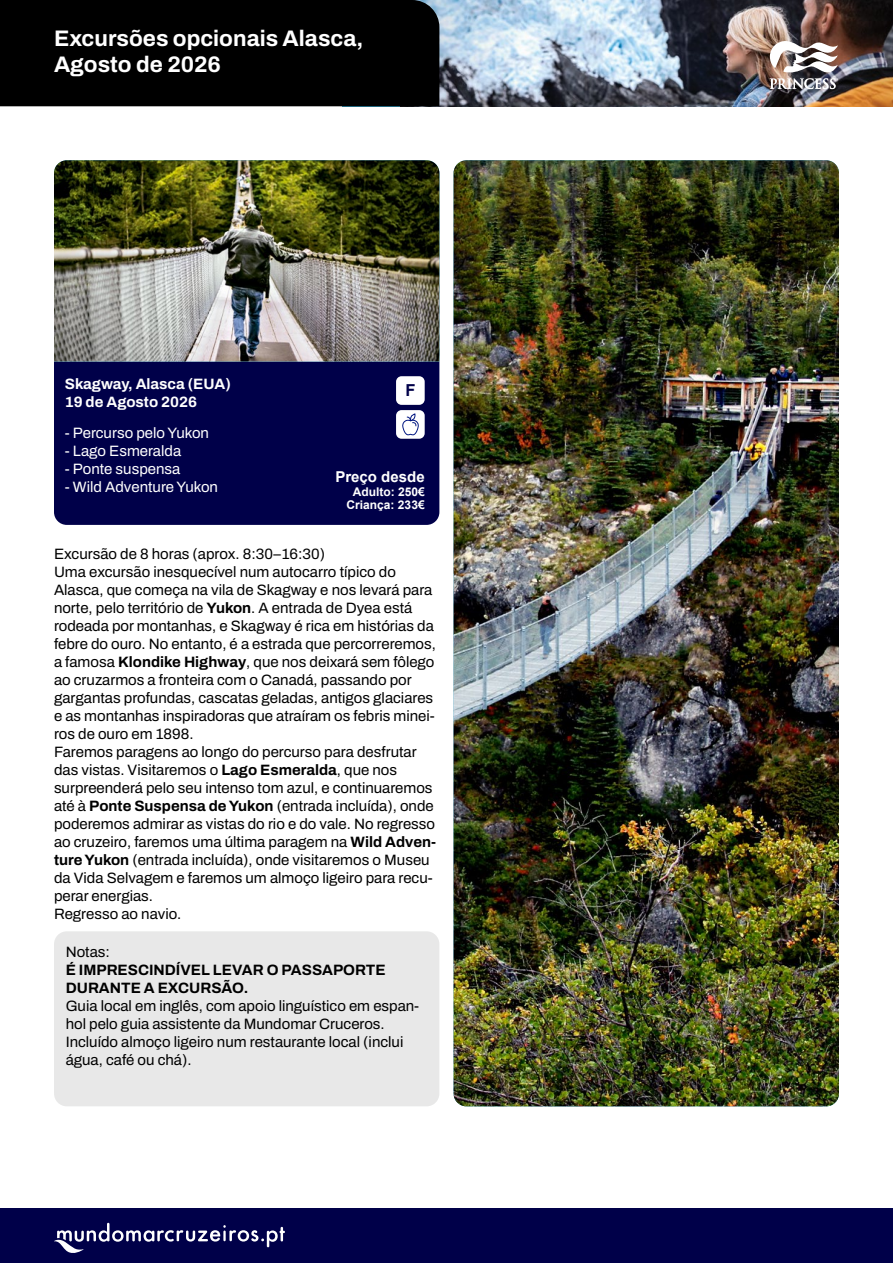
<style>
.page{position:relative;width:893px;height:1263px;background:#fff}
.page>*{position:absolute;margin:0;border:0;box-sizing:border-box;transform-origin:0 0}
.t1{font:700 22.5px/25.5px "Archivo";color:#fff}
.t2{font:700 16.5px "Arial";color:#000049}
.t3{font:15px/18px "Archivo";color:#000}
.t4{font:15px "Archivo";color:#fff}
.t5{font:700 15px/18px "Archivo";color:#000}
.t6{font:700 15px/18px "Archivo";color:#fff}
.t7{font:700 15px "Arial";color:#fff}
.t8{font:700 12px/13.5px "Arial";color:#fff;text-align:center}
.s1{font-weight:700}
</style>
<div class="page">
<img style="left:454px;top:160px;width:385px;height:946px">
<div style="left:54px;top:931px;width:385px;height:175px;background:#e8e8e8;border-radius:13px"></div>
<div style="left:0;top:1209px;width:893px;height:54px;background:#000049"></div>
<svg style="left:54px;top:1223px;width:231px;height:30px"></svg>
<div style="left:54px;top:361px;width:385px;height:164px;background:#000049"></div>
<img style="left:54px;top:160px;width:385px;height:201px">
<div style="left:396px;top:376px;width:29px;height:29px;background:#fff;border-radius:5px"></div>
<div style="left:396px;top:410px;width:29px;height:29px;background:#fff;border-radius:5px"></div>
<svg style="left:402px;top:413px;width:17px;height:22px"></svg>
<img style="left:439px;top:0;width:454px;height:106px">
<div style="left:0;top:0;width:439px;height:106px;background:#000"></div>
<img style="left:770px;top:39px;width:68px;height:50px">
<h1 class="t1" style="left:54px;top:26px;width:311px">Excursões opcionais Alasca,<br>Agosto de 2026</h1>
<p class="t6" style="left:65px;top:375px;width:168px">Skagway, Alasca (EUA)<br>19 de Agosto 2026</p>
<p class="t2" style="left:405px;top:380px;width:12px">F</p>
<p class="t4" style="left:65px;top:422px;width:146px">- Percurso pelo Yukon</p>
<p class="t4" style="left:65px;top:440px;width:118px">- Lago Esmeralda</p>
<p class="t4" style="left:65px;top:458px;width:117px">- Ponte suspensa</p>
<p class="t4" style="left:65px;top:476px;width:155px">- Wild Adventure Yukon</p>
<p class="t7" style="left:335px;top:467px;width:91px">Preço desde</p>
<p class="t8" style="left:347px;top:485px;width:80px">Adulto: 250€<br>Criança: 233€</p>
<p class="t3" style="left:54px;top:545px;width:384px">Excursão de 8 horas (aprox. 8:30–16:30)<br>Uma excursão inesquecível num autocarro típico do Alasca, que começa na vila de Skagway e nos levará para norte, pelo território de <span class="s1">Yukon</span>. A entrada de Dyea está rodeada por montanhas, e Skagway é rica em histórias da febre do ouro. No entanto, é a estrada que percorreremos, a famosa <span class="s1">Klondike Highway</span>, que nos deixará sem fôlego ao cruzarmos a fronteira com o Canadá, passando por gargantas profundas, cascatas geladas, antigos glaciares e as montanhas inspiradoras que atraíram os febris minei&shy;ros de ouro em 1898.<br>Faremos paragens ao longo do percurso para desfrutar das vistas. Visitaremos o <span class="s1">Lago Esmeralda</span>, que nos surpreenderá pelo seu intenso tom azul, e continuaremos até à <span class="s1">Ponte Suspensa de Yukon</span> (entrada incluída), onde poderemos admirar as vistas do rio e do vale. No regresso ao cruzeiro, faremos uma última paragem na <span class="s1">Wild Adven&shy;ture Yukon</span> (entrada incluída), onde visitaremos o Museu da Vida Selvagem e faremos um almoço ligeiro para recu&shy;perar energias.<br>Regresso ao navio.</p>
<p class="t3" style="left:66px;top:942px;width:46px">Notas:</p>
<p class="t5" style="left:66px;top:960px;width:321px">É IMPRESCINDÍVEL LEVAR O PASSAPORTE<br>DURANTE A EXCURSÃO.</p>
<p class="t3" style="left:66px;top:996px;width:355px">Guia local em inglês, com apoio linguístico em espan&shy;hol pelo guia assistente da Mundomar Cruceros.<br>Incluído almoço ligeiro num restaurante local (inclui água, café ou chá).</p>
</div>
